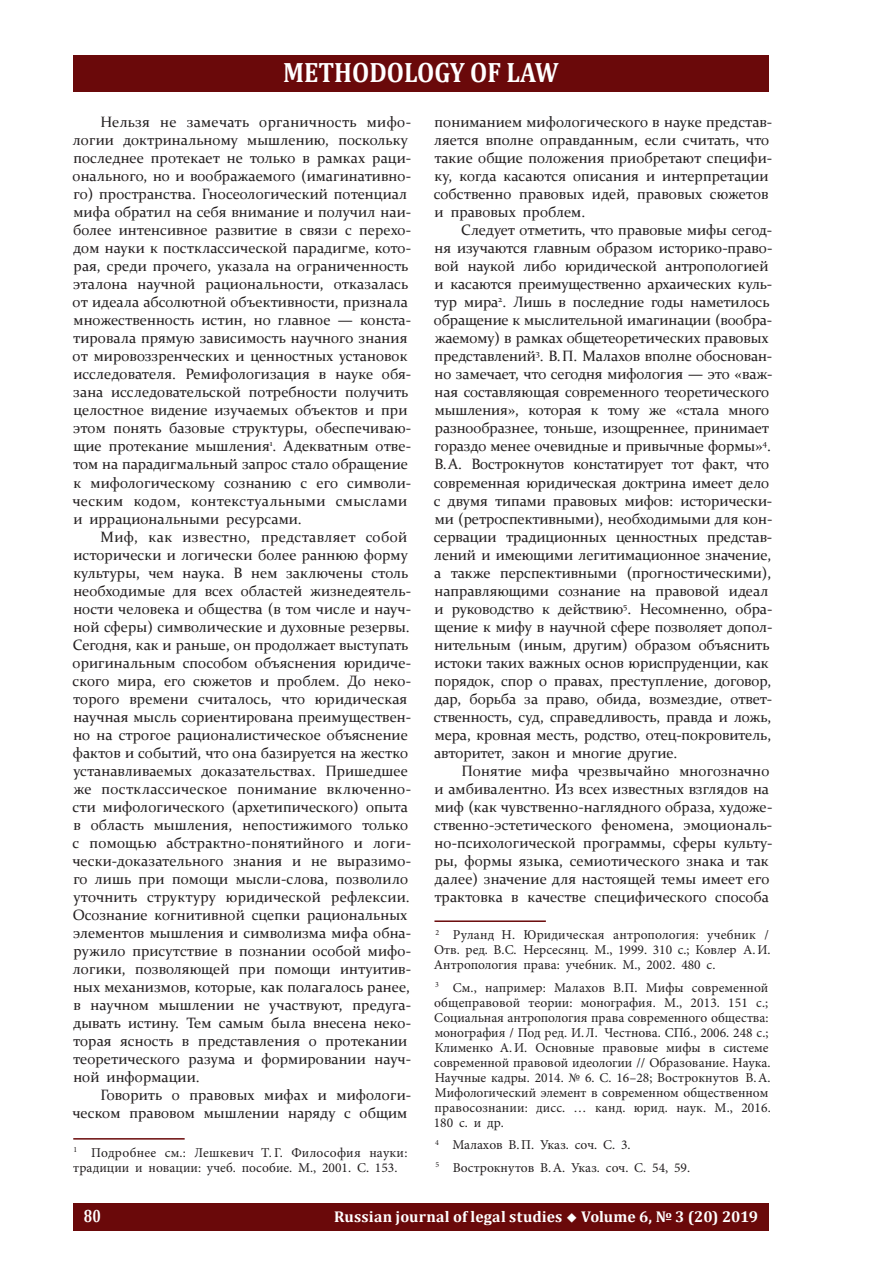
<style>
.page{position:relative;width:896px;height:1266px;background:#fff}
.page>*{position:absolute;margin:0;border:0;box-sizing:border-box;transform-origin:0 0}
.t1{font:700 28.2px "Cambria";color:#fff;scale:.88 1}
.t2{font:700 17.85px "Cambria";color:#fff;scale:.8 1}
.t3{font:700 15.6px "Cambria";letter-spacing:.01em;color:#fff}
.t4{font:15px/18px "Constantia";color:#231f20}
.t5{font:13.5px/15px "Minion Pro";color:#231f20}
</style>
<div class="page">
<div style="left:73px;top:1203px;width:695px;height:27px;background:#6a090a"></div>
<div style="left:73px;top:55px;width:695px;height:36px;background:#6a090a"></div>
<hr style="left:73px;top:1137px;width:112px;height:2px;background:#6a090a">
<hr style="left:434px;top:920px;width:112px;height:1px;background:#6a090a">
<h1 class="t1" style="left:283px;top:52px;width:314px">METHODOLOGY OF LAW</h1>
<p class="t4" style="left:72px;top:112px;width:340px;text-indent:28px">Нельзя не замечать органичность мифо&shy;логии доктринальному мышлению, поскольку последнее протекает не только в рамках раци&shy;онального, но и воображаемого (имагинативно&shy;го) пространства. Гносеологический потенциал мифа обратил на себя внимание и получил наи&shy;более интенсивное развитие в связи с перехо&shy;дом науки к постклассической парадигме, кото&shy;рая, среди прочего, указала на ограниченность эталона научной рациональности, отказалась от идеала абсолютной объективности, признала множественность истин, но главное — конста&shy;тировала прямую зависимость научного знания от мировоззренческих и ценностных установок исследователя. Ремифологизация в науке обя&shy;зана исследовательской потребности получить целостное видение изучаемых объектов и при этом понять базовые структуры, обеспечиваю&shy;щие протекание мышления<sup>1</sup>. Адекватным отве&shy;том на парадигмальный запрос стало обращение к мифологическому сознанию с его символи&shy;ческим кодом, контекстуальными смыслами и иррациональными ресурсами.</p>
<p class="t4" style="left:72px;top:526px;width:340px;text-indent:28px">Миф, как известно, представляет собой исторически и логически более раннюю форму культуры, чем наука. В нем заключены столь необходимые для всех областей жизнедеятель&shy;ности человека и общества (в том числе и науч&shy;ной сферы) символические и духовные резервы.<br>Сегодня, как и раньше, он продолжает выступать оригинальным способом объяснения юридиче&shy;ского мира, его сюжетов и проблем. До неко&shy;торого времени считалось, что юридическая научная мысль сориентирована преимуществен&shy;но на строгое рационалистическое объяснение фактов и событий, что она базируется на жестко устанавливаемых доказательствах. Пришедшее же постклассическое понимание включенно&shy;сти мифологического (архетипического) опыта в область мышления, непостижимого только с помощью абстрактно-понятийного и логи&shy;чески-доказательного знания и не выразимо&shy;го лишь при помощи мысли-слова, позволило уточнить структуру юридической рефлексии.<br>Осознание когнитивной сцепки рациональных элементов мышления и символизма мифа обна&shy;ружило присутствие в познании особой мифо&shy;логики, позволяющей при помощи интуитив&shy;ных механизмов, которые, как полагалось ранее, в научном мышлении не участвуют, предуга&shy;дывать истину. Тем самым была внесена неко&shy;торая ясность в представления о протекании теоретического разума и формировании науч&shy;ной информации.</p>
<p class="t4" style="left:72px;top:1084px;width:340px;text-align:right">Говорить о правовых мифах и мифологи&shy;ческом правовом мышлении наряду с общим</p>
<p class="t5" style="left:73px;top:1144px;width:335px"><sup>1</sup> Подробнее см.: Лешкевич Т. Г. Философия науки: традиции и новации: учеб. пособие. М., 2001. С. 153.</p>
<p class="t4" style="left:433px;top:112px;width:340px">пониманием мифологического в науке представ&shy;ляется вполне оправданным, если считать, что такие общие положения приобретают специфи&shy;ку, когда касаются описания и интерпретации собственно правовых идей, правовых сюжетов и правовых проблем.</p>
<p class="t4" style="left:433px;top:220px;width:340px;text-indent:27px">Следует отметить, что правовые мифы сегод&shy;ня изучаются главным образом историко-право&shy;вой наукой либо юридической антропологией и касаются преимущественно архаических куль&shy;тур мира<sup>2</sup>. Лишь в последние годы наметилось обращение к мыслительной имагинации (вообра&shy;жаемому) в рамках общетеоретических правовых представлений<sup>3</sup>. В.П. Малахов вполне обоснован&shy;но замечает, что сегодня мифология — это «важ&shy;ная составляющая современного теоретического мышления», которая к тому же «стала много разнообразнее, тоньше, изощреннее, принимает гораздо менее очевидные и привычные формы»<sup>4</sup>.<br>В.А. Вострокнутов констатирует тот факт, что современная юридическая доктрина имеет дело с двумя типами правовых мифов: исторически&shy;ми (ретроспективными), необходимыми для кон&shy;сервации традиционных ценностных представ&shy;лений и имеющими легитимационное значение, а также перспективными (прогностическими), направляющими сознание на правовой идеал и руководство к действию<sup>5</sup>. Несомненно, обра&shy;щение к мифу в научной сфере позволяет допол&shy;нительным (иным, другим) образом объяснить истоки таких важных основ юриспруденции, как порядок, спор о правах, преступление, договор, дар, борьба за право, обида, возмездие, ответ&shy;ственность, суд, справедливость, правда и ложь, мера, кровная месть, родство, отец-покровитель, авторитет, закон и многие другие.</p>
<p class="t4" style="left:434px;top:760px;width:340px;text-indent:28px">Понятие мифа чрезвычайно многозначно и амбивалентно. Из всех известных взглядов на миф (как чувственно-наглядного образа, художе&shy;ственно-эстетического феномена, эмоциональ&shy;но-психологической программы, сферы культу&shy;ры, формы языка, семиотического знака и так далее) значение для настоящей темы имеет его трактовка в качестве специфического способа</p>
<p class="t5" style="left:434px;top:927px;width:338px"><sup>2</sup> Руланд Н. Юридическая антропология: учебник /<br>Отв. ред. В.С. Нерсесянц. М., 1999. 310 с.; Ковлер А.И.<br>Антропология права: учебник. М., 2002. 480 с.</p>
<p class="t5" style="left:433px;top:979px;width:338px"><sup>3</sup> См., например: Малахов В.П. Мифы современной общеправовой теории: монография. М., 2013. 151 с.; Социальная антропология права современного общества: монография / Под ред. И.Л. Честнова. СПб., 2006. 248 с.; Клименко А.И. Основные правовые мифы в системе современной правовой идеологии // Образование. Наука.<br>Научные кадры. 2014. № 6. С. 16–28; Вострокнутов В.А.<br>Мифологический элемент в современном общественном правосознании: дисс. … канд. юрид. наук. М., 2016.<br>180 с. и др.</p>
<p class="t5" style="left:435px;top:1133px;width:256px;line-height:22.5px"><sup>4</sup> Малахов В.П. Указ. соч. С. 3.<br><sup>5</sup> Вострокнутов В.А. Указ. соч. С. 54, 59.</p>
<p class="t2" style="left:84px;top:1203px;width:23px">80</p>
<p class="t3" style="left:334px;top:1205px;width:425px">Russian journal of legal studies ◆ Volume 6, № 3 (20) 2019</p>
</div>
